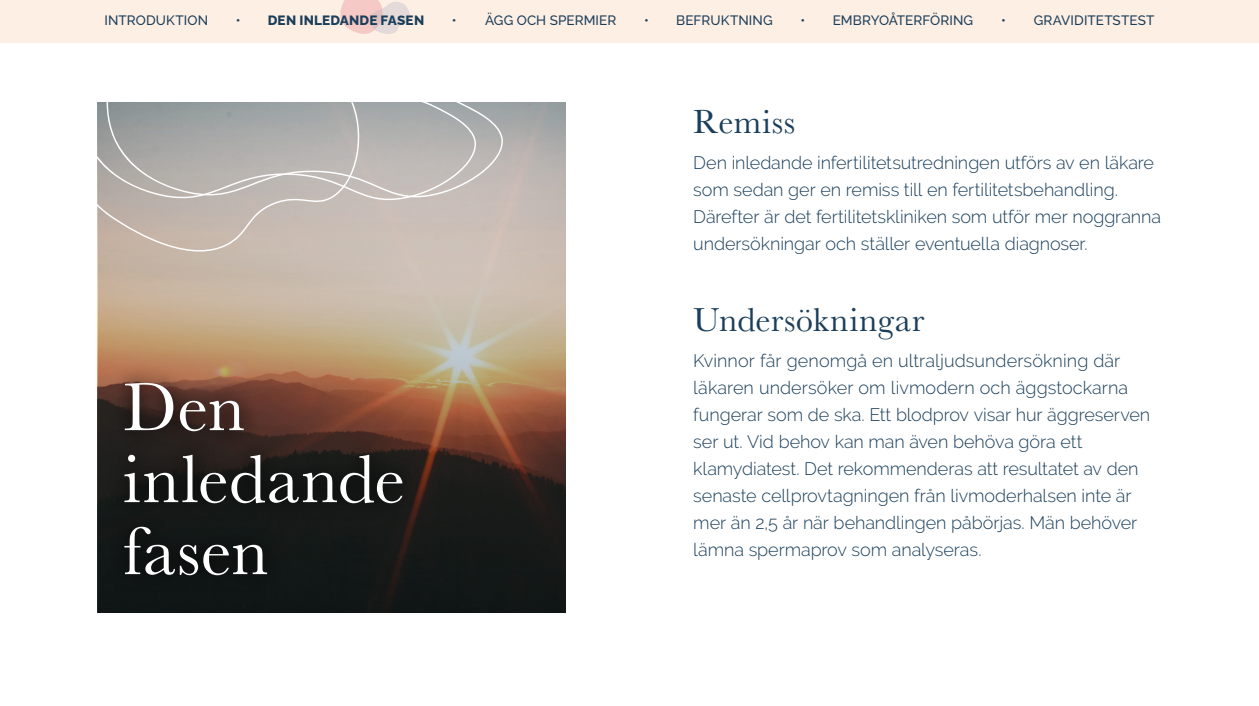
<style>
.page{position:relative;width:1259px;height:706px;background:#fff}
.page>*{position:absolute;margin:0;border:0;box-sizing:border-box;transform-origin:0 0}
.t1{font:70.5px/72px "Baskerville";letter-spacing:.005em;color:#fff}
.t2{font:34.5px "Baskerville";letter-spacing:.015em;color:#1b3f5b}
.t3{font:300 18px/27px "Raleway";letter-spacing:-.005em;color:#1b3f5b}
.t4{font:500 13.5px "Raleway";letter-spacing:.01em;color:#1b3f5b}
.t5{font:800 13.5px "Raleway";letter-spacing:.015em;color:#1b3f5b}
.s1{font-weight:500}
</style>
<div class="page">
<svg style="left:98px;top:102px;width:468px;height:510px;background:#918071"></svg>
<svg style="left:477px;top:102px;width:26px;height:98px;background:#b8b5b4"></svg>
<svg style="left:361px;top:102px;width:116px;height:101px;background:#b9b7b5"></svg>
<svg style="left:98px;top:102px;width:263px;height:149px;background:#b6b1ad"></svg>
<svg style="left:109px;top:364px;width:310px;height:229px;background:#352820"></svg>
<div style="left:0;top:0;width:1259px;height:43px;background:#feefe4"></div>
<svg style="left:340px;top:0;width:71px;height:34px"></svg>
<p class="t4" style="left:105px;top:10px;width:105px">INTRODUKTION</p>
<p class="t5" style="left:236px;top:10px;width:190px"><span class="s1">•</span> DEN INLEDANDE FASEN</p>
<p class="t4" style="left:452px;top:10px;width:166px">• ÄGG OCH SPERMIER</p>
<p class="t4" style="left:644px;top:10px;width:130px">• BEFRUKTNING</p>
<p class="t4" style="left:800px;top:10px;width:174px">• EMBRYOÅTERFÖRING</p>
<p class="t4" style="left:1001px;top:10px;width:155px">• GRAVIDITETSTEST</p>
<h1 class="t1" style="left:123px;top:372px;width:283px">Den inledande fasen</h1>
<h2 class="t2" style="left:693px;top:100px;width:104px">Remiss</h2>
<p class="t3" style="left:693px;top:149px;width:469px">Den inledande infertilitetsutredningen utförs av en läkare som sedan ger en remiss till en fertilitetsbehandling.<br>Därefter är det fertilitetskliniken som utför mer noggranna undersökningar och ställer eventuella diagnoser.</p>
<h2 class="t2" style="left:693px;top:298px;width:233px">Undersökningar</h2>
<p class="t3" style="left:693px;top:347px;width:458px">Kvinnor får genomgå en ultraljudsundersökning där läkaren undersöker om livmodern och äggstockarna fungerar som de ska. Ett blodprov visar hur äggreserven ser ut. Vid behov kan man även behöva göra ett klamydiatest. Det rekommenderas att resultatet av den senaste cellprovtagningen från livmoderhalsen inte är mer än 2,5 år när behandlingen påbörjas. Män behöver lämna spermaprov som analyseras.</p>
</div>
